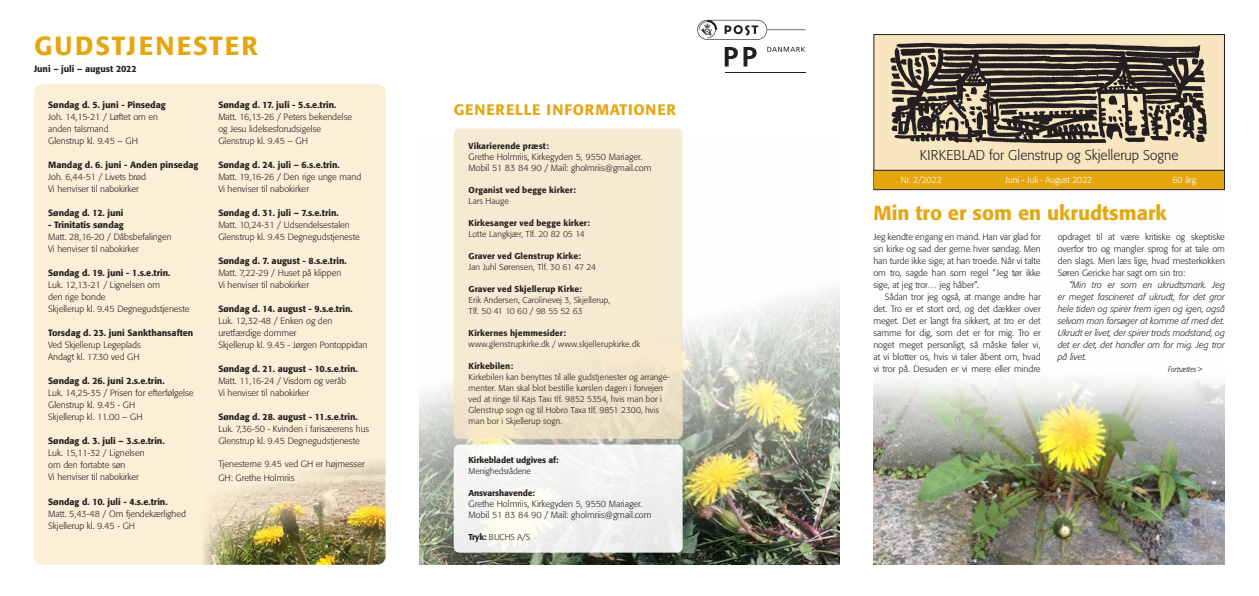
<style>
.page{position:relative;width:1259px;height:596px;background:#fff}
.page>*{position:absolute;margin:0;border:0;box-sizing:border-box;transform-origin:0 0}
.t1{font:500 26px "Formata";letter-spacing:.08em;color:#e5a710}
.t2{font:500 20px "Formata";color:#e5a710}
.t3{font:500 15px "Formata";letter-spacing:.05em;color:#e5a710}
.t4{font:300 14px "Formata";letter-spacing:.005em;color:#231f20;scale:.96 1}
.t5{font:300 9px/12px "Formata";color:#231f20}
.t6{font:500 9px "Formata";color:#231f20}
.t7{font:italic 300 9px/12px "Formata";color:#231f20;text-align:justify}
.t8{font:300 9px "Formata";color:#fff;scale:.96 1}
.t9{font:300 8.5px/11px "Formata";letter-spacing:.01em;color:#231f20}
.t10{font:500 8.5px "Formata";letter-spacing:.01em;color:#231f20}
.t11{font:500 8.5px "Formata";letter-spacing:-.01em;color:#231f20}
.t12{font:300 8.5px "Formata";letter-spacing:-.01em;color:#231f20}
.t13{font:italic 300 condensed 8px "Formata";color:#231f20}
.s1{font-weight:500}
</style>
<div class="page">
<img style="left:420px;top:137px;width:419px;height:427px">
<div style="left:34px;top:84px;width:352px;height:480px;background:#fbefd7;border-radius:9px"></div>
<img style="left:203px;top:428px;width:183px;height:136px">
<img style="left:873px;top:190px;width:352px;height:374px">
<div style="left:874px;top:35px;width:350px;height:154px;background:#f8e6c0"></div>
<div style="left:873px;top:34px;width:352px;height:156px;border:1px solid #231f20"></div>
<div style="left:874px;top:171px;width:350px;height:18px;background:#e5a710"></div>
<svg style="left:891px;top:42px;width:316px;height:101px;fill:#231f20"></svg>
<svg style="left:1191px;top:58px;width:7px;height:7px"></svg>
<svg style="left:890px;top:48px;width:46px;height:39px"></svg>
<svg style="left:1113px;top:82px;width:4px;height:3px"></svg>
<svg style="left:892px;top:97px;width:12px;height:5px"></svg>
<svg style="left:999px;top:96px;width:99px;height:19px"></svg>
<svg style="left:945px;top:86px;width:38px;height:45px"></svg>
<svg style="left:1091px;top:124px;width:9px;height:11px"></svg>
<svg style="left:891px;top:125px;width:7px;height:7px"></svg>
<svg style="left:1195px;top:134px;width:9px;height:8px"></svg>
<svg style="left:1108px;top:95px;width:75px;height:47px"></svg>
<hr style="left:873px;top:170px;width:352px;height:1px;background:#231f20">
<svg style="left:767px;top:47px;width:38px;height:5px"></svg>
<hr style="left:724px;top:72px;width:81px;height:1px;background:#231f20">
<svg style="left:724px;top:47px;width:32px;height:19px"></svg>
<svg style="left:697px;top:20px;width:108px;height:20px"></svg>
<div style="left:454px;top:128px;width:228px;height:310px;background:#f7ead3;border-radius:6px"></div>
<div style="left:454px;top:444px;width:228px;height:108px;background:#f3f3f1;border-radius:6px"></div>
<h1 class="t1" style="left:34px;top:30px;width:225px">GUDSTJENESTER</h1>
<p class="t6" style="left:34px;top:63px;width:104px">Juni – juli – august 2022</p>
<p class="t6" style="left:48px;top:99px;width:119px">Søndag d. 5. juni - Pinsedag</p>
<p class="t5" style="left:48px;top:111px;width:111px">Joh. 14,15-21 / Løftet om en anden talsmand<br>Glenstrup kl. 9.45 – GH</p>
<p class="t6" style="left:48px;top:159px;width:152px">Mandag d. 6. juni - Anden pinsedag</p>
<p class="t5" style="left:48px;top:171px;width:99px">Joh. 6,44-51 / Livets brød<br>Vi henviser til nabokirker</p>
<p class="t6" style="left:48px;top:207px;width:77px">Søndag d. 12. juni</p>
<p class="t6" style="left:48px;top:219px;width:77px">- Trinitatis søndag</p>
<p class="t5" style="left:48px;top:231px;width:125px">Matt. 28,16-20 / Dåbsbefalingen<br>Vi henviser til nabokirker</p>
<p class="t6" style="left:48px;top:267px;width:124px">Søndag d. 19. juni - 1.s.e.trin.</p>
<p class="t5" style="left:48px;top:279px;width:143px">Luk. 12,13-21 / Lignelsen om<br>den rige bonde<br>Skjellerup kl. 9.45 Degnegudstjeneste</p>
<p class="t6" style="left:48px;top:327px;width:147px">Torsdag d. 23. juni Sankthansaften</p>
<p class="t5" style="left:48px;top:339px;width:94px">Ved Skjellerup Legeplads<br>Andagt kl. 17.30 ved GH</p>
<p class="t6" style="left:48px;top:375px;width:118px">Søndag d. 26. juni 2.s.e.trin.</p>
<p class="t5" style="left:48px;top:387px;width:147px">Luk. 14,25-35 / Prisen for efterfølgelse<br>Glenstrup kl. 9.45 - GH<br>Skjellerup kl. 11.00 – GH</p>
<p class="t6" style="left:48px;top:435px;width:118px">Søndag d. 3. juli – 3.s.e.trin.</p>
<p class="t5" style="left:48px;top:447px;width:98px">Luk. 15,11-32 / Lignelsen om den fortabte søn<br>Vi henviser til nabokirker</p>
<p class="t6" style="left:48px;top:495px;width:121px">Søndag d. 10. juli - 4.s.e.trin.</p>
<p class="t5" style="left:48px;top:507px;width:139px">Matt. 5,43-48 / Om fjendekærlighed<br>Skjellerup kl. 9.45 - GH</p>
<p class="t6" style="left:218px;top:99px;width:120px">Søndag d. 17. juli - 5.s.e.trin.</p>
<p class="t5" style="left:218px;top:111px;width:135px">Matt. 16,13-26 / Peters bekendelse og Jesu lidelsesforudsigelse<br>Glenstrup kl. 9.45 – GH</p>
<p class="t6" style="left:218px;top:159px;width:123px">Søndag d. 24. juli – 6.s.e.trin.</p>
<p class="t5" style="left:218px;top:171px;width:144px">Matt. 19,16-26 / Den rige unge mand<br>Vi henviser til nabokirker</p>
<p class="t6" style="left:218px;top:207px;width:122px">Søndag d. 31. juli – 7.s.e.trin.</p>
<p class="t5" style="left:218px;top:219px;width:143px">Matt. 10,24-31 / Udsendelsestalen<br>Glenstrup kl. 9.45 Degnegudstjeneste</p>
<p class="t6" style="left:218px;top:255px;width:130px">Søndag d. 7. august - 8.s.e.trin.</p>
<p class="t5" style="left:218px;top:267px;width:124px">Matt. 7,22-29 / Huset på klippen<br>Vi henviser til nabokirker</p>
<p class="t6" style="left:218px;top:303px;width:136px">Søndag d. 14. august - 9.s.e.trin.</p>
<p class="t5" style="left:218px;top:315px;width:150px">Luk. 12,32-48 / Enken og den uretfærdige dommer<br>Skjellerup kl. 9.45 - Jørgen Pontoppidan</p>
<p class="t6" style="left:218px;top:363px;width:141px">Søndag d. 21. august - 10.s.e.trin.</p>
<p class="t5" style="left:218px;top:375px;width:129px">Matt. 11,16-24 / Visdom og veråb<br>Vi henviser til nabokirker</p>
<p class="t6" style="left:218px;top:411px;width:141px">Søndag d. 28. august - 11.s.e.trin.</p>
<p class="t5" style="left:218px;top:423px;width:153px">Luk. 7,36-50 - Kvinden i farisæerens hus<br>Glenstrup kl. 9.45 Degnegudstjeneste</p>
<p class="t5" style="left:218px;top:457px;width:148px;line-height:14px">Tjenesterne 9.45 ved GH er højmesser<br>GH: Grethe Holmriis</p>
<h3 class="t3" style="left:454px;top:100px;width:224px">GENERELLE INFORMATIONER</h3>
<p class="t10" style="left:468px;top:140px;width:82px">Vikarierende præst:</p>
<p class="t5" style="left:468px;top:151px;width:184px;line-height:11px">Grethe Holmriis, Kirkegyden 5, 9550 Mariager.<br>Mobil 51 83 84 90 / Mail: gholmriis@gmail.com</p>
<p class="t10" style="left:468px;top:184px;width:109px">Organist ved begge kirker:</p>
<p class="t9" style="left:468px;top:195px;width:42px">Lars Hauge</p>
<p class="t10" style="left:468px;top:217px;width:123px">Kirkesanger ved begge kirker:</p>
<p class="t9" style="left:468px;top:228px;width:118px">Lotte Langkjær, Tlf. 20 82 05 14</p>
<p class="t10" style="left:468px;top:250px;width:114px">Graver ved Glenstrup Kirke:</p>
<p class="t9" style="left:468px;top:261px;width:129px">Jan Juhl Sørensen, Tlf. 30 61 47 24</p>
<p class="t10" style="left:468px;top:283px;width:115px">Graver ved Skjellerup Kirke:</p>
<p class="t9" style="left:468px;top:294px;width:143px">Erik Andersen, Carolinevej 3, Skjellerup,<br>Tlf. 50 41 10 60 / 98 55 52 63</p>
<p class="t10" style="left:468px;top:327px;width:99px">Kirkernes hjemmesider:</p>
<p class="t9" style="left:468px;top:338px;width:173px">www.glenstrupkirke.dk / www.skjellerupkirke.dk</p>
<p class="t10" style="left:468px;top:360px;width:46px">Kirkebilen:</p>
<p class="t9" style="left:468px;top:371px;width:203px">Kirkebilen kan benyttes til alle gudstjenester og arrange&shy;menter. Man skal blot bestille kørslen dagen i forvejen ved at ringe til Kajs Taxi tlf. 9852 5354, hvis man bor i Glenstrup sogn og til Hobro Taxa tlf. 9851 2300, hvis man bor i Skjellerup sogn.</p>
<p class="t11" style="left:468px;top:455px;width:92px">Kirkebladet udgives af:</p>
<p class="t12" style="left:468px;top:466px;width:64px">Menighedsrådene</p>
<p class="t11" style="left:468px;top:488px;width:68px">Ansvarshavende:</p>
<p class="t5" style="left:468px;top:498px;width:184px;line-height:11px">Grethe Holmriis, Kirkegyden 5, 9550 Mariager.<br>Mobil 51 83 84 90 / Mail: gholmriis@gmail.com</p>
<p class="t9" style="left:468px;top:531px;width:63px"><span class="s1">Tryk:</span> BUCHS A/S</p>
<h3 class="t4" style="left:920px;top:146px;width:271px">KIRKEBLAD for Glenstrup og Skjellerup Sogne</h3>
<p class="t8" style="left:900px;top:174px;width:44px">Nr. 2/2022</p>
<p class="t8" style="left:1005px;top:174px;width:92px">Juni - Juli - August 2022</p>
<p class="t8" style="left:1172px;top:174px;width:28px">60 årg.</p>
<h2 class="t2" style="left:873px;top:201px;width:295px">Min tro er som en ukrudtsmark</h2>
<p class="t5" style="left:873px;top:231px;width:169px;text-align:justify">Jeg kendte engang en mand. Han var glad for sin kirke og sad der gerne hver søndag. Men han turde ikke sige, at han troede. Når vi talte om tro, sagde han som regel ”Jeg tør ikke sige, at jeg tror… jeg håber”.</p>
<p class="t5" style="left:873px;top:291px;width:169px;text-align:justify;text-indent:11px">Sådan tror jeg også, at mange andre har det. Tro er et stort ord, og det dækker over meget. Det er langt fra sikkert, at tro er det samme for dig, som det er for mig. Tro er noget meget personligt, så måske føler vi, at vi blotter os, hvis vi taler åbent om, hvad vi tror på. Desuden er vi mere eller mindre</p>
<p class="t5" style="left:1057px;top:231px;width:169px;text-align:justify">opdraget til at være kritiske og skeptiske overfor tro og mangler sprog for at tale om den slags. Men læs lige, hvad mesterkokken Søren Gericke har sagt om sin tro:</p>
<p class="t7" style="left:1057px;top:279px;width:169px;text-indent:11px">”Min tro er som en ukrudtsmark. Jeg er meget fascineret af ukrudt, for det gror hele tiden og spirer frem igen og igen, også selvom man forsøger at komme af med det.<br>Ukrudt er livet, der spirer trods modstand, og det er det, det handler om for mig. Jeg tror på livet.</p>
<p class="t13" style="left:1168px;top:365px;width:36px">Fortsættes &gt;</p>
</div>
